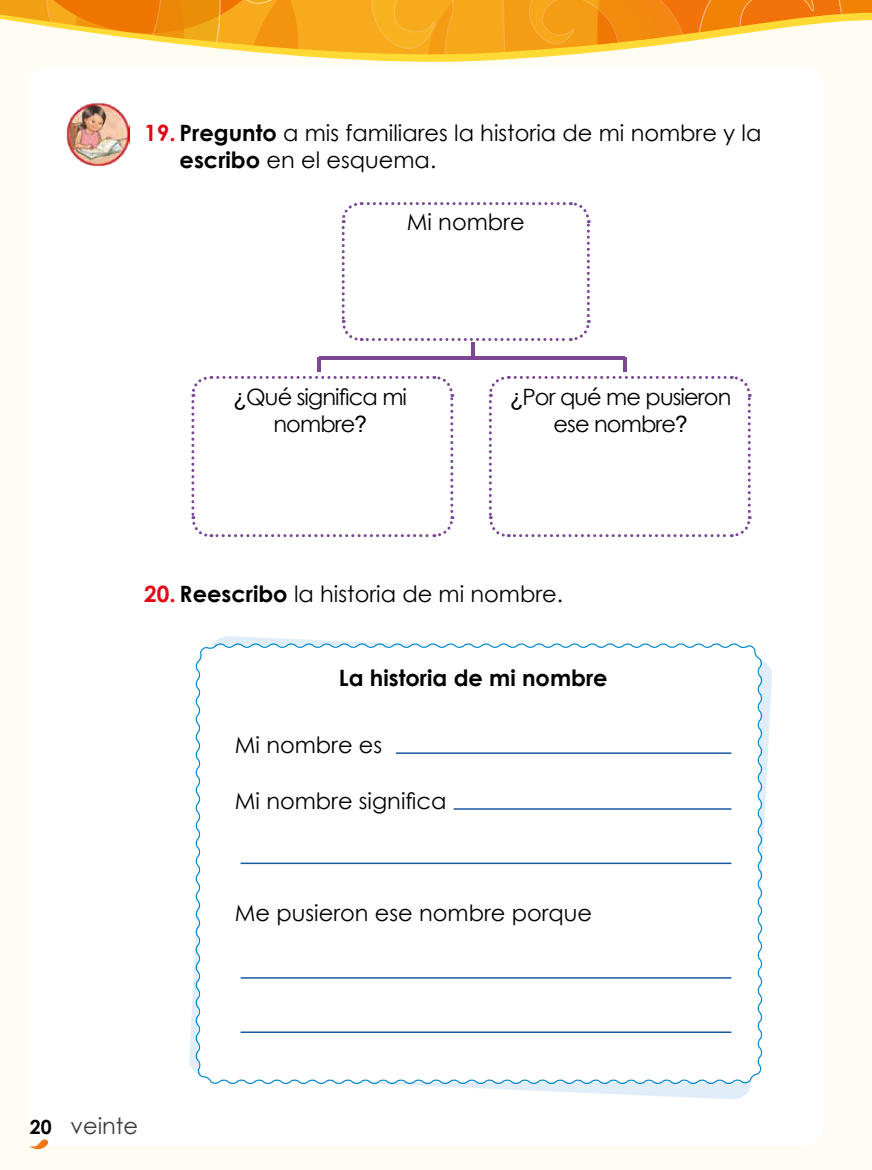
<style>
.page{position:relative;width:872px;height:1170px;background:#fff}
.page>*{position:absolute;margin:0;border:0;box-sizing:border-box;transform-origin:0 0}
.t1{font:22.5px/27px "Century Gothic";color:#000}
.t2{font:22.5px/27px "Century Gothic";letter-spacing:-.04em;color:#000;text-align:center}
.t3{font:700 22.5px "Century Gothic";color:#000}
.t4{font:22.5px "Century Gothic";color:#3c3c3b}
.t5{font:700 19.5px "Century Gothic";color:#000}
.s1{font-weight:700;color:#e30613}
.s2{font-weight:700}
.s3{font-family:"Arial"}
</style>
<div class="page">
<div style="left:0;top:0;width:872px;height:1169px;background:#fffcf3"></div>
<div style="left:28px;top:67px;width:795px;height:1077px;background:#fff;border-radius:18px"></div>
<svg style="left:0;top:0;width:872px;height:72px"></svg>
<svg style="left:189px;top:636px;width:583px;height:463px"></svg>
<img style="left:66px;top:103px;width:63px;height:62px">
<svg style="left:194px;top:641px;width:570px;height:444px"></svg>
<svg style="left:341px;top:202px;width:250px;height:139px"></svg>
<svg style="left:488px;top:375px;width:264px;height:163px"></svg>
<svg style="left:191px;top:375px;width:264px;height:163px"></svg>
<hr style="left:319px;top:356px;width:306px;height:4px;background:#7b4795">
<hr style="left:471px;top:342px;width:4px;height:17px;background:#7b4795">
<hr style="left:318px;top:356px;width:3px;height:15px;background:#7b4795">
<hr style="left:623px;top:356px;width:4px;height:15px;background:#7b4795">
<hr style="left:396px;top:752px;width:335px;height:1px;background:#1858a5">
<hr style="left:241px;top:862px;width:490px;height:2px;background:#1858a5">
<hr style="left:241px;top:977px;width:490px;height:1px;background:#1858a5">
<hr style="left:241px;top:1031px;width:490px;height:1px;background:#1858a5">
<hr style="left:454px;top:808px;width:277px;height:1px;background:#1858a5">
<svg style="left:29px;top:1137px;width:24px;height:13px"></svg>
<p class="t1" style="left:180px;top:119px;width:583px;text-indent:-35px"><span class="s1">19.</span> <span class="s2">Pregunto</span> a mis familiares la historia de mi nombre y la <span class="s2">escribo</span> en el esquema.</p>
<p class="t1" style="left:407px;top:208px;width:119px">Mi nombre</p>
<p class="t2" style="left:233px;top:382px;width:175px"><span class="s3">¿</span>Qué significa mi nombre<span class="s3">?</span></p>
<p class="t2" style="left:509px;top:382px;width:223px"><span class="s3">¿</span>Por qué me pusieron ese nombre<span class="s3">?</span></p>
<p class="t1" style="left:144px;top:580px;width:420px"><span class="s1">20.</span> <span class="s2">Reescribo</span> la historia de mi nombre.</p>
<p class="t3" style="left:339px;top:660px;width:270px">La historia de mi nombre</p>
<p class="t1" style="left:235px;top:731px;width:149px">Mi nombre es</p>
<p class="t1" style="left:235px;top:786px;width:213px">Mi nombre significa</p>
<p class="t1" style="left:235px;top:899px;width:359px">Me pusieron ese nombre porque</p>
<p class="t5" style="left:30px;top:1112px;width:23px">20</p>
<p class="t4" style="left:71px;top:1110px;width:69px">veinte</p>
</div>
